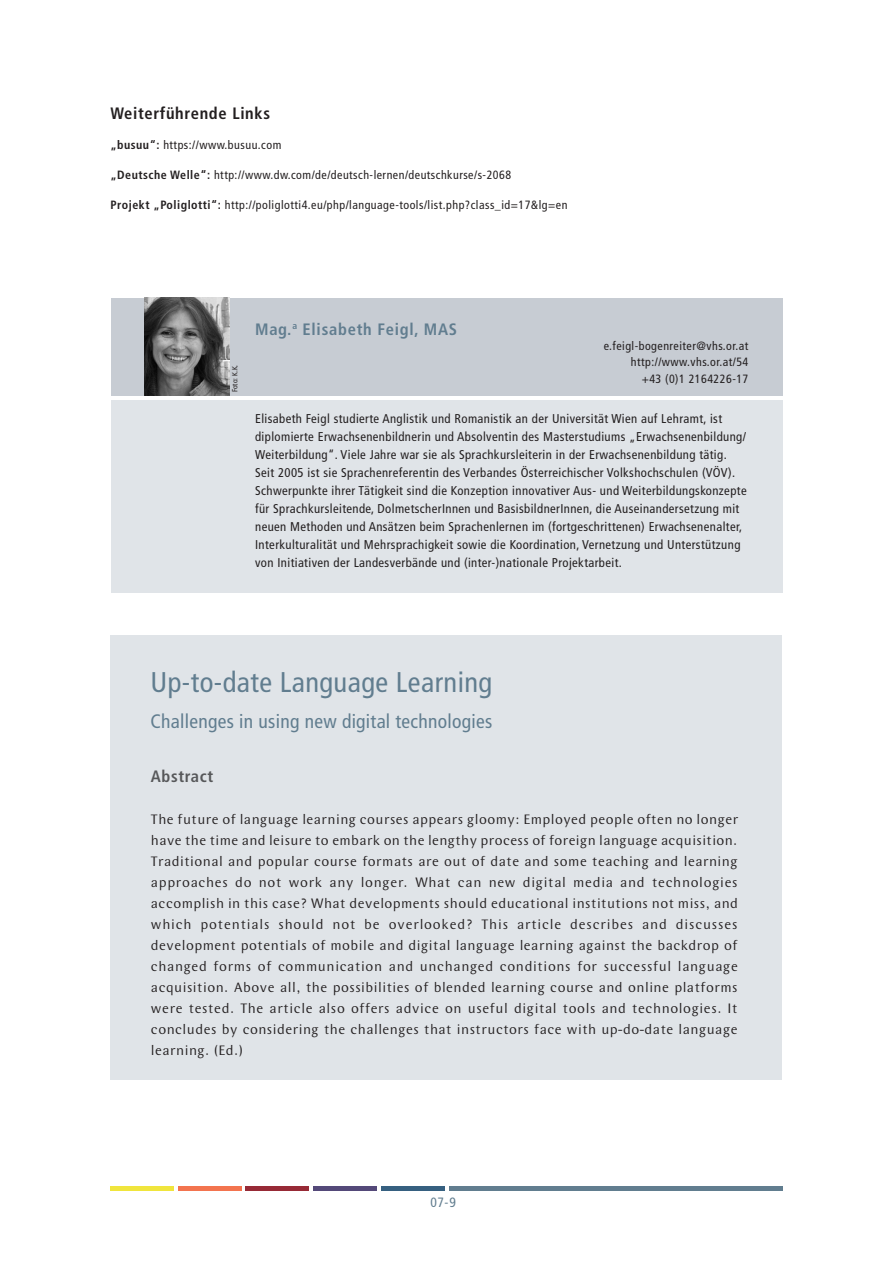
<style>
.page{position:relative;width:893px;height:1263px;background:#fff}
.page>*{position:absolute;margin:0;border:0;box-sizing:border-box;transform-origin:0 0}
.Abstract{font:condensed 28.5px "Frutiger LT Std";letter-spacing:.015em;color:#617d8f}
.Abstract-2{font:condensed 19.5px "Frutiger LT Std";letter-spacing:.015em;color:#617d8f}
.t1{font:700 condensed 16.5px "Frutiger LT Std";letter-spacing:.045em;color:#617d8f}
.Weiterfuehrende_link{font:700 condensed 16.5px "Frutiger LT Std";letter-spacing:.04em;color:#231f20}
.t2{font:700 condensed 16.5px "Frutiger LT Std";letter-spacing:.035em;color:#57585a}
.Abstract-3{font:14.25px/21px "Wunderlich";letter-spacing:.035em;color:#231f20;text-align:justify}
.t3{font:condensed 13.5px "Frutiger LT Std";color:#617d8f}
.CV{font:condensed 12.75px/18px "Frutiger LT Std";letter-spacing:.03em;color:#231f20}
.Literatur{font:condensed 12px "Frutiger LT Std";letter-spacing:.04em;color:#231f20}
.CV_Kontakt{font:condensed 12px "Frutiger LT Std";letter-spacing:.04em;color:#231f20}
.t4{font:condensed 7.5px "Frutiger LT Std";color:#231f20}
.s1{font-weight:700}
</style>
<div class="page">
<div style="left:111px;top:1186px;width:63px;height:5px;background:#f0e53d"></div>
<div style="left:178px;top:1186px;width:64px;height:5px;background:#f3744f"></div>
<div style="left:246px;top:1186px;width:63px;height:5px;background:#972a36"></div>
<div style="left:313px;top:1186px;width:64px;height:5px;background:#544979"></div>
<div style="left:381px;top:1186px;width:63px;height:5px;background:#366080"></div>
<div style="left:449px;top:1186px;width:333px;height:5px;background:#617d8f"></div>
<div style="left:111px;top:298px;width:671px;height:97px;background:#c7ccd3"></div>
<div style="left:111px;top:400px;width:671px;height:193px;background:#e0e4e8"></div>
<img style="left:144px;top:298px;width:85px;height:97px">
<div style="left:111px;top:636px;width:671px;height:444px;background:#e0e4e8"></div>
<p class="Weiterfuehrende_link" style="left:111px;top:103px;width:161px">Weiterführende Links</p>
<p class="Literatur" style="left:111px;top:138px;width:172px"><span class="s1">„busuu“:</span> https://www.busuu.com</p>
<p class="Literatur" style="left:111px;top:168px;width:402px"><span class="s1">„Deutsche Welle“:</span> http://www.dw.com/de/deutsch-lernen/deutschkurse/s-2068</p>
<p class="Literatur" style="left:111px;top:198px;width:458px"><span class="s1">Projekt „Poliglotti“:</span> http://poliglotti4.eu/php/language-tools/list.php?class_id=17&amp;lg=en</p>
<p class="t4" style="left:230px;top:392px;width:29px;rotate:-90deg">Foto: K.K.</p>
<p class="t1" style="left:255px;top:319px;width:203px">Mag.<sup>a</sup> Elisabeth Feigl, MAS</p>
<p class="CV_Kontakt" style="left:604px;top:339px;width:146px">e.feigl-bogenreiter@vhs.or.at</p>
<p class="CV_Kontakt" style="left:631px;top:355px;width:119px">http://www.vhs.or.at/54</p>
<p class="CV_Kontakt" style="left:642px;top:372px;width:108px">+43 (0)1 2164226-17</p>
<p class="CV" style="left:255px;top:410px;width:493px">Elisabeth Feigl studierte Anglistik und Romanistik an der Universität Wien auf Lehramt, ist diplomierte Erwachsenenbildnerin und Absolventin des Masterstudiums „Erwachsenenbildung/ Weiterbildung“. Viele Jahre war sie als Sprachkursleiterin in der Erwachsenenbildung tätig.<br>Seit 2005 ist sie Sprachenreferentin des Verbandes Österreichischer Volkshochschulen (VÖV).<br>Schwerpunkte ihrer Tätigkeit sind die Konzeption innovativer Aus- und Weiterbildungskonzepte für Sprachkursleitende, DolmetscherInnen und BasisbildnerInnen, die Auseinandersetzung mit neuen Methoden und Ansätzen beim Sprachenlernen im (fortgeschrittenen) Erwachsenenalter, Interkulturalität und Mehrsprachigkeit sowie die Koordination, Vernetzung und Unterstützung von Initiativen der Landesverbände und (inter-)nationale Projektarbeit.</p>
<p class="Abstract" style="left:151px;top:666px;width:343px">Up-to-date Language Learning</p>
<p class="Abstract-2" style="left:151px;top:710px;width:343px">Challenges in using new digital technologies</p>
<p class="t2" style="left:151px;top:766px;width:64px">Abstract</p>
<p class="Abstract-3" style="left:151px;top:809px;width:589px">The future of language learning courses appears gloomy: Employed people often no longer have the time and leisure to embark on the lengthy process of foreign language acquisition.<br>Traditional and popular course formats are out of date and some teaching and learning approaches do not work any longer. What can new digital media and technologies accomplish in this case? What developments should educational institutions not miss, and which potentials should not be overlooked? This article describes and discusses development potentials of mobile and digital language learning against the backdrop of changed forms of communication and unchanged conditions for successful language acquisition. Above all, the possibilities of blended learning course and online platforms were tested. The article also offers advice on useful digital tools and technologies. It concludes by considering the challenges that instructors face with up-do-date language learning. (Ed.)</p>
<p class="t3" style="left:430px;top:1195px;width:27px">07-9</p>
</div>
